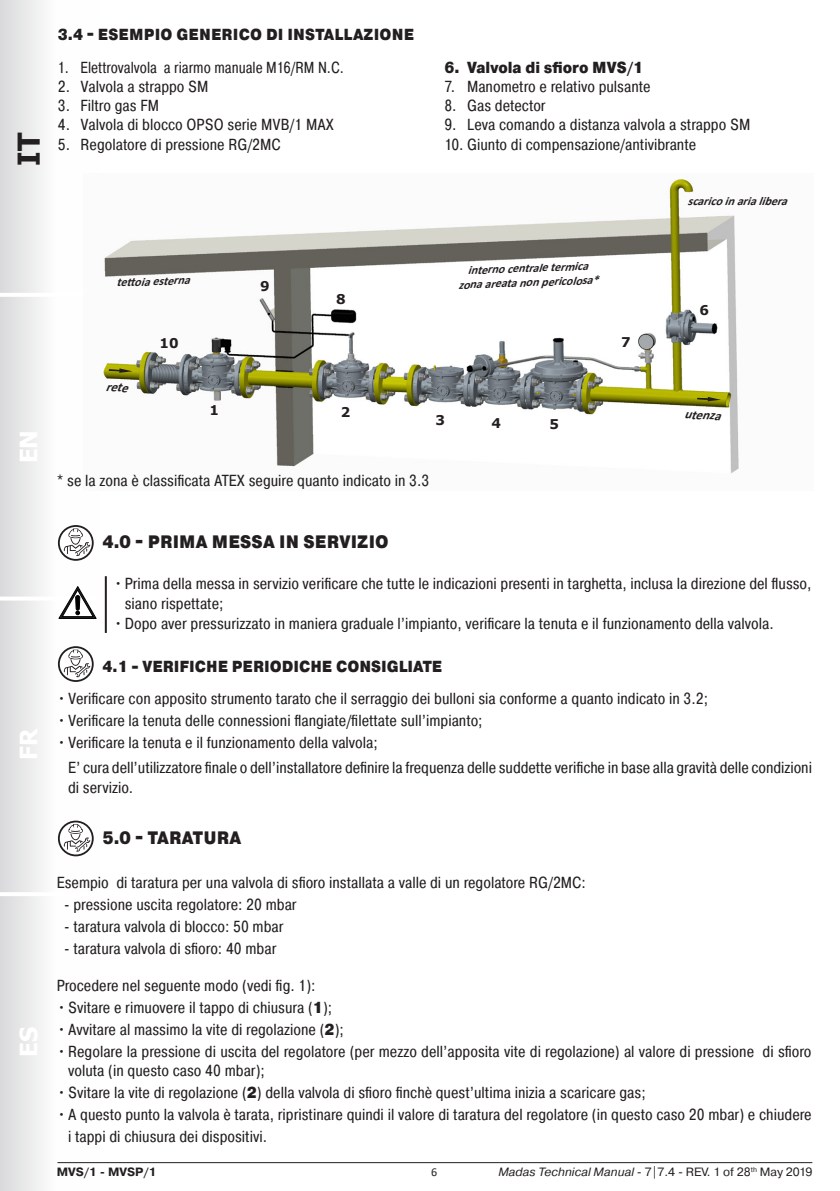
<style>
.page{position:relative;width:840px;height:1191px;background:#fff}
.page>*{position:absolute;margin:0;border:0;box-sizing:border-box;transform-origin:0 0}
.t1{font:700 30px "Tahoma";color:#231f20}
.t2{font:700 24px "Tahoma";color:#fff}
.t3{font:900 18px "Pragmatica Cond";letter-spacing:.01em;color:#231f20}
.t4{font:16px/19.2px "Pragmatica Cond";color:#231f20}
.t5{font:900 16px "Pragmatica Cond";color:#231f20}
.t6{font:16px "Pragmatica Cond";color:#231f20;scale:.94 1}
.t7{font:700 13.4px "Verdana";color:#231f20}
.t8{font:italic 700 13px "Calibri";color:#231f20}
.t9{font:italic 700 12px "Calibri";color:#231f20}
.t10{font:12px "Pragmatica";color:#231f20}
.t11{font:700 12px "Pragmatica";color:#231f20}
.t12{font:12px "Calibri";color:#231f20}
.s1{font-weight:900}
.s2{font-style:italic}
</style>
<div class="page">
<div style="left:0;top:0;width:99px;height:1191px;background:linear-gradient(to right,#dfe0e1,#fff)"></div>
<hr style="left:0;top:892px;width:96px;height:4px;background:#fff">
<hr style="left:0;top:596px;width:99px;height:4px;background:#fff">
<hr style="left:0;top:293px;width:99px;height:4px;background:#fff">
<hr style="left:57px;top:1162px;width:754px;height:1px;background:#231f20">
<hr style="left:105px;top:576px;width:2px;height:57px;background:#231f20">
<svg style="left:59px;top:586px;width:37px;height:32px"></svg>
<div style="left:76px;top:595px;width:4px;height:15px;border:1px solid #000001;border-radius:2px"></div>
<svg style="left:58px;top:525px;width:36px;height:36px"></svg>
<svg style="left:60px;top:527px;width:32px;height:32px"></svg>
<svg style="left:64px;top:528px;width:26px;height:28px"></svg>
<svg style="left:58px;top:646px;width:36px;height:36px"></svg>
<svg style="left:60px;top:648px;width:32px;height:32px"></svg>
<svg style="left:64px;top:649px;width:26px;height:28px"></svg>
<svg style="left:58px;top:820px;width:36px;height:36px"></svg>
<svg style="left:60px;top:822px;width:32px;height:32px"></svg>
<svg style="left:64px;top:824px;width:26px;height:27px"></svg>
<img style="left:83px;top:173px;width:656px;height:317px">
<svg style="left:109px;top:368px;width:23px;height:5px"></svg>
<svg style="left:697px;top:397px;width:23px;height:4px"></svg>
<h1 class="t1" style="left:8px;top:166px;width:34px;rotate:-90deg">IT</h1>
<p class="t5" style="left:58px;top:24px;width:357px">3.4 - ESEMPIO GENERICO DI INSTALLAZIONE</p>
<p class="t6" style="left:58px;top:57px;width:306px">1. Elettrovalvola a riarmo manuale M16/RM N.C.</p>
<p class="t4" style="left:58px;top:77px;width:152px">2. Valvola a strappo SM</p>
<p class="t4" style="left:58px;top:96px;width:103px">3. Filtro gas FM</p>
<p class="t4" style="left:58px;top:115px;width:277px">4. Valvola di blocco OPSO serie MVB/1 MAX</p>
<p class="t4" style="left:58px;top:134px;width:224px">5. Regolatore di pressione RG/2MC</p>
<p class="t5" style="left:444px;top:57px;width:200px">6. Valvola di sfioro MVS/1</p>
<p class="t4" style="left:444px;top:77px;width:208px">7. Manometro e relativo pulsante</p>
<p class="t4" style="left:444px;top:96px;width:103px">8. Gas detector</p>
<p class="t4" style="left:444px;top:115px;width:307px">9. Leva comando a distanza valvola a strappo SM</p>
<p class="t4" style="left:444px;top:134px;width:253px">10. Giunto di compensazione/antivibrante</p>
<p class="t9" style="left:687px;top:193px;width:107px">scaricoinarialibera</p>
<h2 class="t2" style="left:12px;top:463px;width:35px;rotate:-90deg">EN</h2>
<h2 class="t2" style="left:12px;top:760px;width:33px;rotate:-90deg">FR</h2>
<h2 class="t2" style="left:12px;top:1056px;width:31px;rotate:-90deg">ES</h2>
<p class="t9" style="left:467px;top:261px;width:122px;rotate:-2deg">interno centrale termica</p>
<p class="t9" style="left:116px;top:274px;width:75px;rotate:-2deg">tett oia esterna</p>
<p class="t9" style="left:458px;top:276px;width:141px;rotate:-2deg">zona areata non pericolosa*</p>
<p class="t7" style="left:260px;top:276px;width:11px">9</p>
<p class="t8" style="left:106px;top:377px;width:23px;rotate:3deg">rete</p>
<p class="t7" style="left:159px;top:334px;width:21px">10</p>
<p class="t7" style="left:336px;top:290px;width:11px">8</p>
<p class="t7" style="left:209px;top:401px;width:11px">1</p>
<p class="t7" style="left:340px;top:403px;width:11px">2</p>
<p class="t7" style="left:435px;top:410px;width:11px">3</p>
<p class="t7" style="left:491px;top:414px;width:11px">4</p>
<p class="t7" style="left:549px;top:415px;width:11px">5</p>
<p class="t4" style="left:57px;top:471px;width:374px">* se la zona è classificata ATEX seguire quanto indicato in 3.3</p>
<p class="t7" style="left:621px;top:333px;width:11px">7</p>
<p class="t7" style="left:699px;top:300px;width:11px">6</p>
<p class="t8" style="left:684px;top:405px;width:38px;rotate:3deg">utenza</p>
<p class="t3" style="left:102px;top:530px;width:287px">4.0 - PRIMA MESSA IN SERVIZIO</p>
<p class="t4" style="left:125px;top:574px;width:687px;text-indent:-11px">•Prima della messa in servizio verificare che tutte le indicazioni presenti in targhetta, inclusa la direzione del flusso, siano rispettate;</p>
<p class="t4" style="left:113px;top:614px;width:661px">•Dopo aver pressurizzato in maniera graduale l’impianto, verificare la tenuta e il funzionamento della valvola.</p>
<p class="t5" style="left:102px;top:656px;width:341px">4.1 - VERIFICHE PERIODICHE CONSIGLIATE</p>
<p class="t4" style="left:57px;top:689px;width:652px">•Verificare con apposito strumento tarato che il serraggio dei bulloni sia conforme a quanto indicato in 3.2;</p>
<p class="t4" style="left:57px;top:711px;width:427px">•Verificare la tenuta delle connessioni flangiate/filettate sull’impianto;</p>
<p class="t4" style="left:57px;top:733px;width:322px">•Verificare la tenuta e il funzionamento della valvola;</p>
<p class="t4" style="left:68px;top:758px;width:745px">E’ cura dell’utilizzatore finale o dell’installatore definire la frequenza delle suddette verifiche in base alla gravità delle condizioni di servizio.</p>
<p class="t3" style="left:102px;top:826px;width:140px">5.0 - TARATURA</p>
<p class="t4" style="left:57px;top:872px;width:530px">Esempio di taratura per una valvola di sfioro installata a valle di un regolatore RG/2MC:</p>
<p class="t4" style="left:64px;top:894px;width:234px">- pressione uscita regolatore: 20 mbar</p>
<p class="t4" style="left:64px;top:916px;width:221px">- taratura valvola di blocco: 50 mbar</p>
<p class="t4" style="left:64px;top:938px;width:214px">- taratura valvola di sfioro: 40 mbar</p>
<p class="t4" style="left:57px;top:975px;width:260px">Procedere nel seguente modo (vedi fig. 1):</p>
<p class="t4" style="left:57px;top:997px;width:277px">•Svitare e rimuovere il tappo di chiusura (<span class="s1">1</span>);</p>
<p class="t4" style="left:57px;top:1019px;width:288px">•Avvitare al massimo la vite di regolazione (<span class="s1">2</span>);</p>
<p class="t4" style="left:68px;top:1041px;width:744px;text-indent:-11px">•Regolare la pressione di uscita del regolatore (per mezzo dell’apposita vite di regolazione) al valore di pressione di sfioro voluta (in questo caso 40 mbar);</p>
<p class="t4" style="left:57px;top:1083px;width:590px">•Svitare la vite di regolazione (<span class="s1">2</span>) della valvola di sfioro finchè quest’ultima inizia a scaricare gas;</p>
<p class="t4" style="left:68px;top:1104px;width:744px;line-height:21.6px;text-indent:-11px">•A questo punto la valvola è tarata, ripristinare quindi il valore di taratura del regolatore (in questo caso 20 mbar) e chiudere i tappi di chiusura dei dispositivi.</p>
<p class="t11" style="left:57px;top:1164px;width:101px">MVS/1 - MVSP/1</p>
<p class="t12" style="left:431px;top:1163px;width:8px">6</p>
<p class="t10" style="left:498px;top:1164px;width:315px"><span class="s2">Madas Technical Manual</span> - 7|7.4 - REV. 1 of 28<sup>th</sup> May 2019</p>
</div>
